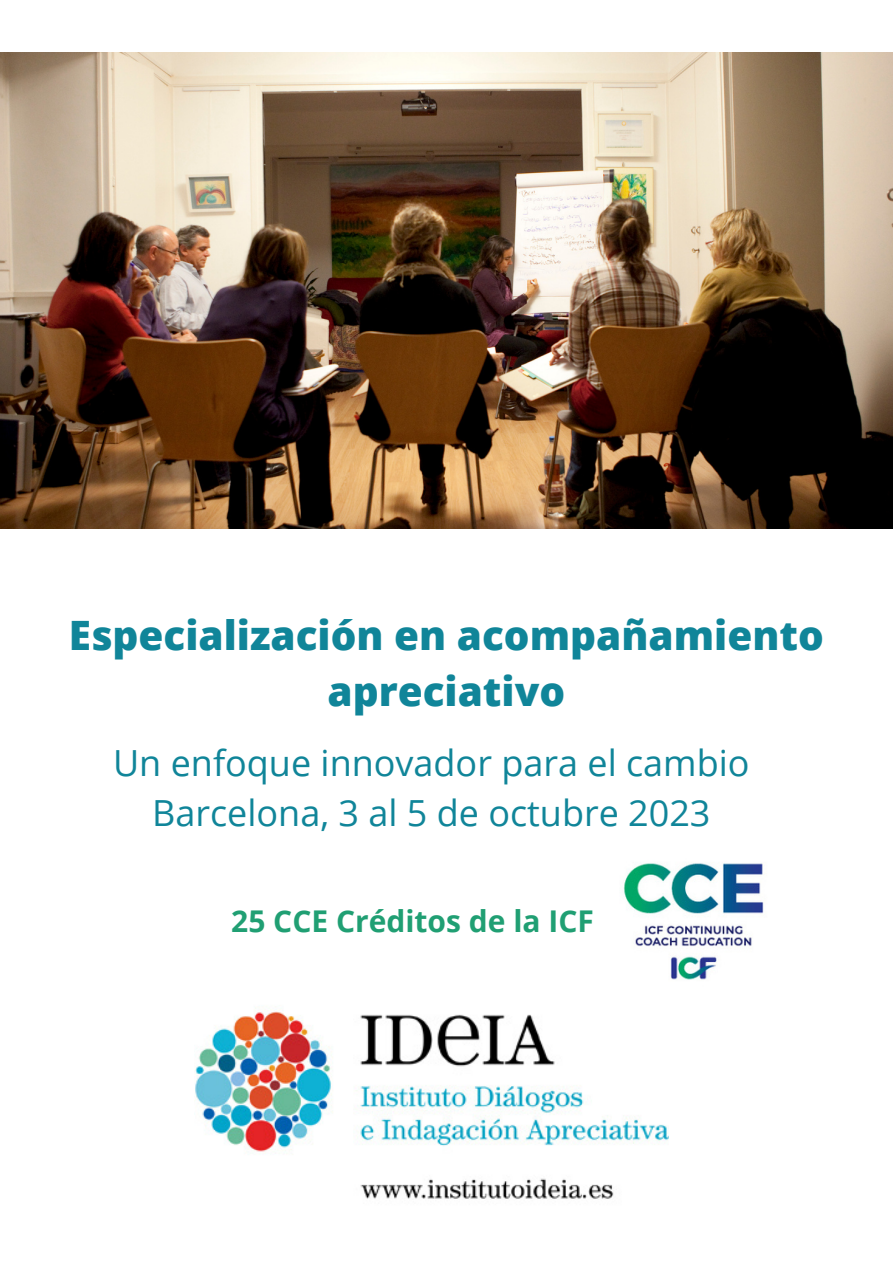
<style>
.page{position:relative;width:893px;height:1264px;background:#fff}
.page>*{position:absolute;margin:0;border:0;box-sizing:border-box;transform-origin:0 0}
.t1{font:800 40.5px/56.2px "Open Sans";color:#108599;text-align:center}
.t2{font:36px "Open Sans";color:#108599}
.t3{font:700 30px "Open Sans";color:#209f73}
</style>
<div class="page">
<img style="left:194px;top:1010px;width:474px;height:189px">
<img style="left:0;top:53px;width:892px;height:475px">
<img style="left:623px;top:863px;width:141px;height:117px">
<p class="t1" style="left:69px;top:606px;width:756px">Especialización en acompañamiento apreciativo</p>
<p class="t2" style="left:113px;top:737px;width:638px">Un enfoque innovador para el cambio</p>
<p class="t2" style="left:152px;top:787px;width:560px">Barcelona, 3 al 5 de octubre 2023</p>
<p class="t3" style="left:231px;top:900px;width:364px">25 CCE Créditos de la ICF</p>
</div>
